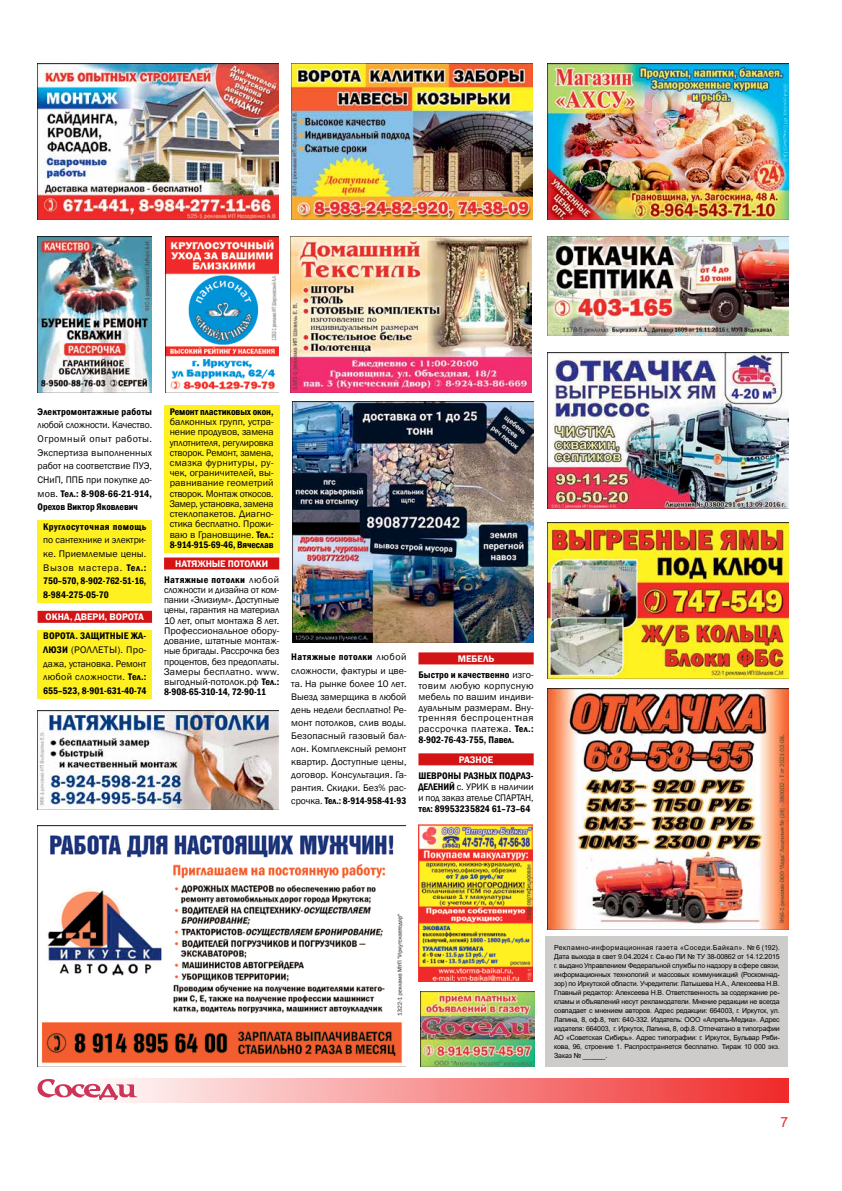
<style>
.page{position:relative;width:842px;height:1191px;background:#fff}
.page>*{position:absolute;margin:0;border:0;box-sizing:border-box;transform-origin:0 0}
.t1{font:14px "Arial";color:#f02a2a}
.t2{font:9.8px/10.2px "Franklin Gothic";letter-spacing:.005em;color:#000;text-align:justify}
.t3{font:600 condensed 9.8px/13.6px "Franklin Gothic";letter-spacing:.01em;color:#000;text-align:justify}
.t4{font:600 9.8px/15.9px "Franklin Gothic";letter-spacing:-.005em;color:#fff;text-align:center}
.t5{font:600 condensed 9.8px "Franklin Gothic";letter-spacing:.04em;color:#000}
.t6{font:7px/9px "Arial MT2";letter-spacing:-.02em;color:#000;text-align:justify}
.s1{font-weight:600;font-stretch:condensed}
.s2{font-weight:400;font-stretch:normal}
.s3{font-stretch:condensed;color:#000}
.s4{font-weight:400;color:#000}
.s5{font-stretch:normal;color:#fff}
</style>
<div class="page">
<div style="left:33px;top:1078px;width:755px;height:24px;background:linear-gradient(to right,#fff,#f02a2a)"></div>
<svg style="left:37px;top:1078px;width:101px;height:22px"></svg>
<div style="left:164px;top:405px;width:115px;height:147px;background:#fff121"></div>
<div style="left:164px;top:557px;width:115px;height:12px;background:#d41314"></div>
<div style="left:38px;top:520px;width:114px;height:82px;background:#fff121"></div>
<div style="left:38px;top:611px;width:114px;height:12px;background:#d41314"></div>
<div style="left:38px;top:629px;width:114px;height:69px;background:#fff121"></div>
<div style="left:546px;top:936px;width:242px;height:130px;background:#ceccca"></div>
<img style="left:547px;top:353px;width:241px;height:156px">
<img style="left:38px;top:710px;width:241px;height:99px">
<img style="left:291px;top:64px;width:241px;height:156px">
<img style="left:165px;top:236px;width:114px;height:156px">
<img style="left:547px;top:522px;width:241px;height:156px">
<img style="left:38px;top:236px;width:113px;height:156px">
<img style="left:38px;top:64px;width:241px;height:156px">
<img style="left:547px;top:236px;width:241px;height:99px">
<img style="left:418px;top:824px;width:115px;height:157px">
<img style="left:290px;top:236px;width:241px;height:156px">
<img style="left:547px;top:689px;width:241px;height:240px">
<img style="left:547px;top:64px;width:241px;height:156px">
<div style="left:418px;top:652px;width:116px;height:12px;background:#d41314"></div>
<div style="left:418px;top:753px;width:116px;height:12px;background:#d41314"></div>
<img style="left:37px;top:825px;width:368px;height:241px">
<img style="left:293px;top:401px;width:241px;height:241px">
<img style="left:421px;top:991px;width:113px;height:75px">
<p class="t3" style="left:38px;top:404px;width:116px">Электромонтажные работы</p>
<p class="t2" style="left:38px;top:418px;width:116px;line-height:13.6px">любой сложности. Качество.<br>Огромный опыт работы.<br>Экспертиза выполненных работ на соответствие ПУЭ, СНиП, ППБ при покупке до&shy;мов. <span class="s1">Тел.: 8-908-66-21-914, Орехов Виктор Яковлевич</span></p>
<p class="t5" style="left:43px;top:520px;width:105px">Круглосуточная помощь</p>
<p class="t2" style="left:43px;top:533px;width:105px;line-height:13.6px">по сантехнике и электри&shy;ке. Приемлемые цены.<br>Вызов мастера. <span class="s1">Тел.:<br>750–570, 8-902-762-51-16, 8-984-275-05-70</span></p>
<p class="t4" style="left:46px;top:609px;width:100px">ОКНА, ДВЕРИ, ВОРОТА</p>
<p class="t3" style="left:43px;top:629px;width:105px">ВОРОТА. ЗАЩИТНЫЕ ЖА-ЛЮЗИ <span class="s2">(РОЛЛЕТЫ). Про&shy;дажа, установка. Ремонт любой сложности.</span> Тел.:<br>655–523, 8-901-631-40-74</p>
<p class="t3" style="left:170px;top:404px;width:105px">Ремонт пластиковых окон,</p>
<p class="t2" style="left:170px;top:417px;width:105px">балконных групп, устра&shy;нение продувов, замена уплотнителя, регулировка створок. Ремонт, замена, смазка фурнитуры, ру&shy;чек, ограничителей, вы&shy;равнивание геометрий створок. Монтаж откосов.<br>Замер, установка, замена стеклопакетов. Диагно&shy;стика бесплатно. Прожи&shy;ваю в Грановщине. <span class="s1">Тел.:<br>8-914-915-69-46, Вячеслав</span></p>
<p class="t4" style="left:164px;top:555px;width:117px">НАТЯЖНЫЕ ПОТОЛКИ<br><span class="s3">Натяжные потолки</span> <span class="s4">любой</span></p>
<p class="t2" style="left:164px;top:584px;width:117px">сложности и дизайна от ком&shy;пании «Элизиум». Доступные цены, гарантия на материал 10 лет, опыт монтажа 8 лет.<br>Профессиональное обору&shy;дование, штатные монтаж&shy;ные бригады. Рассрочка без процентов, без предоплаты.<br>Замеры бесплатно. www. выгодный‑потолок.рф <span class="s1">Тел.:<br>8-908-65-310-14, 72-90-11</span></p>
<p class="t2" style="left:291px;top:651px;width:117px;line-height:13px"><span class="s1">Натяжные потолки</span> любой сложности, фактуры и цве&shy;та. На рынке более 10 лет.<br>Выезд замерщика в любой день недели бесплатно! Ре&shy;монт потолков, слив воды.<br>Безопасный газовый бал&shy;лон. Комплексный ремонт квартир. Доступные цены, договор. Консультация. Га&shy;рантия. Скидки. Без% рас&shy;срочка. <span class="s1">Тел.: 8-914-958-41-93</span></p>
<p class="t3" style="left:418px;top:650px;width:117px;line-height:16.5px;text-align:center"><span class="s5">МЕБЕЛЬ<br></span>Быстро и качественно <span class="s2">изго-</span></p>
<p class="t2" style="left:418px;top:680px;width:117px;line-height:10.8px">товим любую корпусную мебель по вашим индиви&shy;дуальным размерам. Вну&shy;тренняя беспроцентная рассрочка платежа. <span class="s1">Тел.:<br>8-902-76-43-755, Павел.</span></p>
<p class="t4" style="left:459px;top:751px;width:36px">РАЗНОЕ</p>
<p class="t2" style="left:418px;top:770px;width:117px;line-height:10.8px"><span class="s1">ШЕВРОНЫ РАЗНЫХ ПОДРАЗ-ДЕЛЕНИЙ</span> с. УРИК в наличии и под заказ ателье СПАРТАН,</p>
<p class="t3" style="left:418px;top:801px;width:113px">тел: 89953235824 61–73–64</p>
<p class="t6" style="left:554px;top:942px;width:227px">Рекламно-информационная газета «Соседи.Байкал». № 6 (192).<br>Дата выхода в свет 9.04.2024 г. Cв-во ПИ № ТУ 38-00862 от 14.12.2015 г. выдано Управлением Федеральной службы по надзору в сфере связи, информационных технологий и массовых коммуникаций (Роскомнад&shy;зор) по Иркутской области. Учредители: Латышева Н.А., Алексеева Н.В.<br>Главный редактор: Алексеева Н.В. Ответственность за содержание ре&shy;кламы и объявлений несут рекламодатели. Мнение редакции не всегда совпадает с мнением авторов. Адрес редакции: 664003, г. Иркутск, ул.<br>Лапина, 8, оф.8, тел: 640-332. Издатель: ООО «Апрель-Медиа». Адрес издателя: 664003, г. Иркутск, Лапина, 8, оф.8. Отпечатано в типографии АО «Советская Сибирь». Адрес типографии: г. Иркутск, Бульвар Ряби&shy;кова, 96, строение 1. Распространяется бесплатно. Тираж 10 000 экз.<br>Заказ № ______.</p>
<h1 class="t1" style="left:780px;top:1112px;width:9px">7</h1>
</div>
